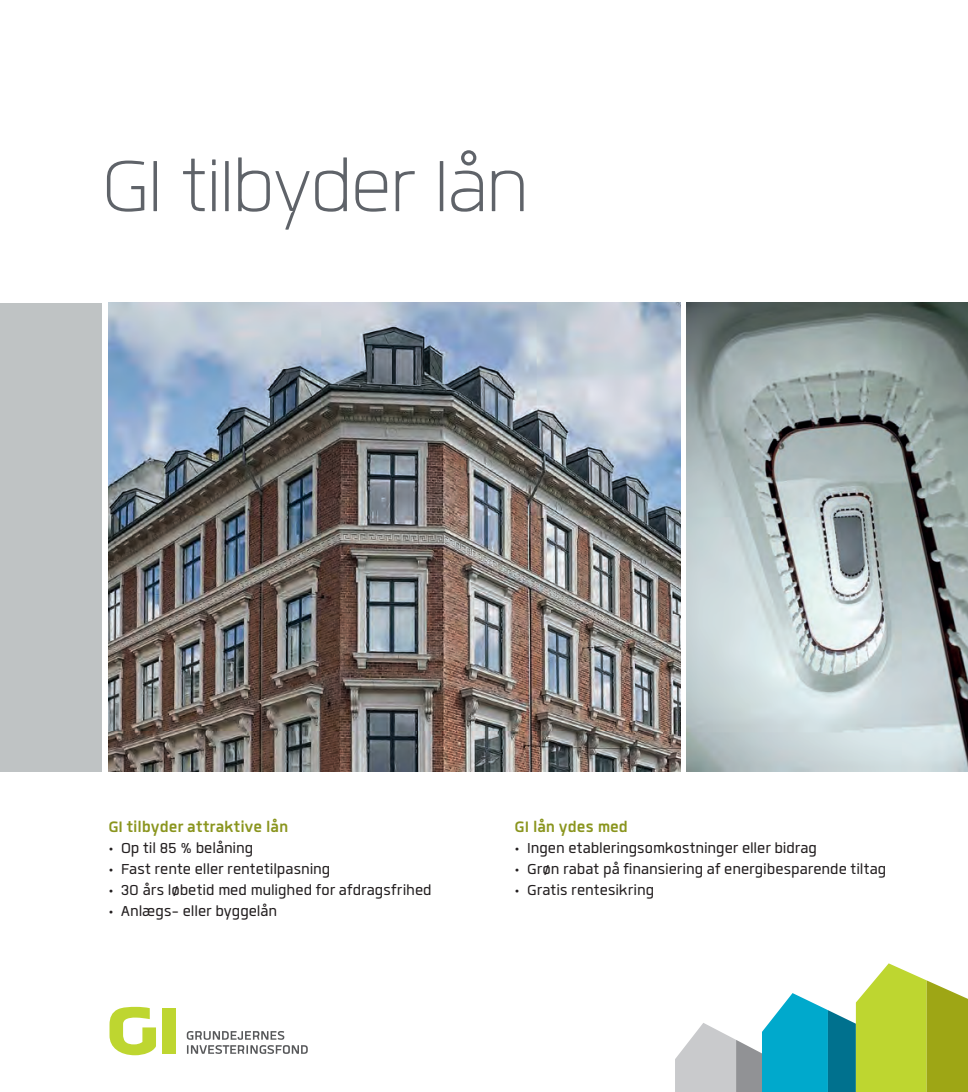
<style>
.page{position:relative;width:968px;height:1092px;background:#fff}
.page>*{position:absolute;margin:0;border:0;box-sizing:border-box;transform-origin:0 0}
.Rubrik{font:300 100.27px "Quan";letter-spacing:-.02em;color:#5f6369}
.Mr{font:700 21px "Quan";color:#8a951e}
.Brød{font:19.95px "Quan";color:#231f20}
</style>
<div class="page">
<div style="left:162px;top:1008px;width:13px;height:45px;background:#bed630"></div>
<svg style="left:109px;top:1006px;width:47px;height:49px"></svg>
<svg style="left:187px;top:1031px;width:121px;height:22px"></svg>
<img style="left:108px;top:303px;width:572px;height:468px">
<img style="left:686px;top:303px;width:281px;height:468px">
<div style="left:0;top:303px;width:102px;height:468px;background:#bfc3c4"></div>
<svg style="left:675px;top:963px;width:292px;height:128px"></svg>
<h1 class="Rubrik" style="left:102px;top:141px;width:428px">GI tilbyder lån</h1>
<h2 class="Mr" style="left:108px;top:816px;width:181px">GI tilbyder attraktive lån</h2>
<p class="Brød" style="left:108px;top:838px;width:146px">• Op til 85 % belåning</p>
<p class="Brød" style="left:108px;top:859px;width:223px">• Fast rente eller rentetilpasning</p>
<p class="Brød" style="left:108px;top:880px;width:325px">• 30 års løbetid med mulighed for afdragsfrihed</p>
<p class="Brød" style="left:108px;top:901px;width:170px">• Anlægs- eller byggelån</p>
<h2 class="Mr" style="left:514px;top:816px;width:115px">GI lån ydes med</h2>
<p class="Brød" style="left:514px;top:838px;width:304px">• Ingen etableringsomkostninger eller bidrag</p>
<p class="Brød" style="left:514px;top:859px;width:373px">• Grøn rabat på finansiering af energibesparende tiltag</p>
<p class="Brød" style="left:514px;top:880px;width:141px">• Gratis rentesikring</p>
</div>
